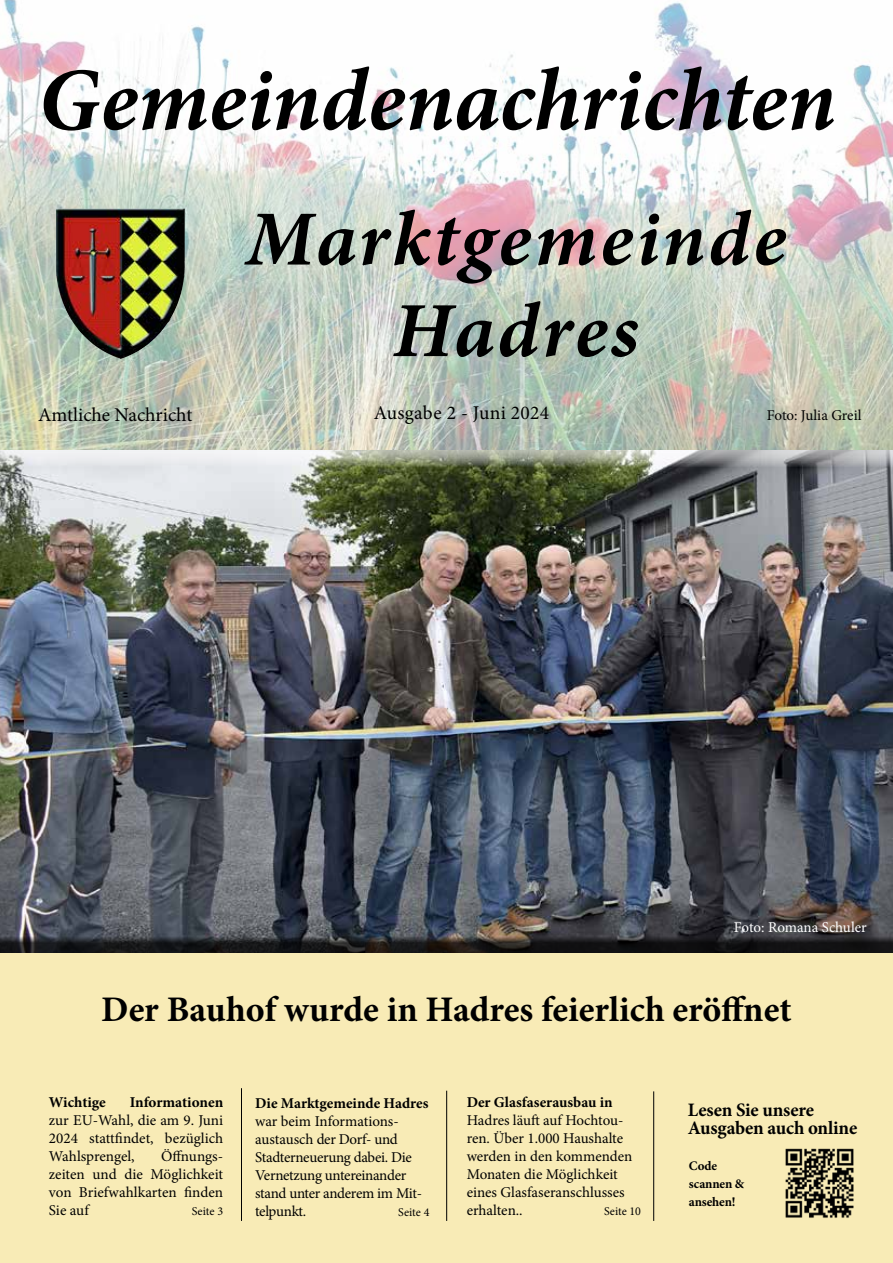
<style>
.page{position:relative;width:893px;height:1263px;background:#fff}
.page>*{position:absolute;margin:0;border:0;box-sizing:border-box;transform-origin:0 0}
.t1{font:italic 700 89.4px "Minion Pro";letter-spacing:-.005em;color:#000}
.t2{font:italic 700 78.15px/91.5px "Minion Pro";letter-spacing:.035em;color:#000;text-align:center}
.t3{font:700 36px "Minion Pro";color:#000}
.t4{font:19.5px "Minion Pro";letter-spacing:-.005em;color:#000}
.t5{font:700 19.05px/18px "Minion Pro";letter-spacing:-.01em;color:#000}
.t6{font:15px/18px "Minion Pro";letter-spacing:-.005em;color:#000}
.t7{font:700 15px "Minion Pro";color:#000}
.t8{font:15px "Minion Pro";letter-spacing:-.005em;color:#fff}
.t9{font:700 13.05px/18px "Minion Pro";letter-spacing:-.01em;color:#000}
.t10{font:12px "Minion Pro";letter-spacing:-.005em;color:#000}
</style>
<div class="page">
<img style="left:0;top:0;width:893px;height:451px">
<div style="left:0;top:453px;width:893px;height:810px;background:#f8ebb6"></div>
<hr style="left:241px;top:1088px;width:1px;height:133px;background:#000">
<hr style="left:446px;top:1091px;width:1px;height:130px;background:#000">
<hr style="left:653px;top:1091px;width:1px;height:130px;background:#000">
<img style="left:785px;top:1148px;width:69px;height:70px">
<div style="left:0;top:451px;width:893px;height:484px;background:#fff;opacity:.75"></div>
<div style="left:0;top:461px;width:893px;height:492px;background:#000;opacity:.75"></div>
<img style="left:56px;top:209px;width:17px;height:113px">
<h1 class="t1" style="left:38px;top:37px;width:799px">Gemeindenachrichten</h1>
<h2 class="t2" style="left:245px;top:193px;width:542px">Marktgemeinde<br>Hadres</h2>
<h3 class="t4" style="left:38px;top:402px;width:156px">Amtliche Nachricht</h3>
<h3 class="t4" style="left:374px;top:400px;width:177px">Ausgabe 2 - Juni 2024</h3>
<p class="t6" style="left:767px;top:406px;width:96px">Foto: Julia Greil</p>
<p class="t8" style="left:734px;top:917px;width:134px">Foto: Romana Schuler</p>
<h3 class="t3" style="left:101px;top:984px;width:692px">Der Bauhof wurde in Hadres feierlich eröffnet</h3>
<p class="t7" style="left:49px;top:1092px;width:59px">Wichtige</p>
<p class="t7" style="left:130px;top:1092px;width:95px">Informationen</p>
<p class="t6" style="left:49px;top:1111px;width:176px;text-align:justify">zur EU-Wahl, die am 9. Juni 2024 stattfindet, bezüglich Wahlsprengel,</p>
<p class="t6" style="left:49px;top:1147px;width:176px;text-align:justify;text-indent:112px">Öffnungs&shy;zeiten und die Möglichkeit von Briefwahlkarten finden Sie auf</p>
<p class="t10" style="left:192px;top:1203px;width:33px">Seite 3</p>
<p class="t7" style="left:255px;top:1092px;width:175px">Die Marktgemeinde Hadres</p>
<p class="t6" style="left:255px;top:1112px;width:168px">war beim Informations&shy;austausch der Dorf- und<br>Stadterneuerung dabei. Die<br>Vernetzung untereinander stand unter anderem im Mit&shy;telpunkt.</p>
<p class="t10" style="left:398px;top:1204px;width:33px">Seite 4</p>
<p class="t7" style="left:467px;top:1092px;width:147px">Der Glasfaserausbau in</p>
<p class="t6" style="left:467px;top:1111px;width:167px">Hadres läuft auf Hochtou&shy;ren. Über 1.000 Haushalte werden in den kommenden<br>Monaten die Möglichkeit eines Glasfaseranschlusses erhalten..</p>
<p class="t10" style="left:604px;top:1203px;width:38px">Seite 10</p>
<p class="t5" style="left:688px;top:1101px;width:171px">Lesen Sie unsere<br>Ausgaben auch online</p>
<p class="t9" style="left:689px;top:1157px;width:57px">Code scannen &amp; ansehen!</p>
</div>
